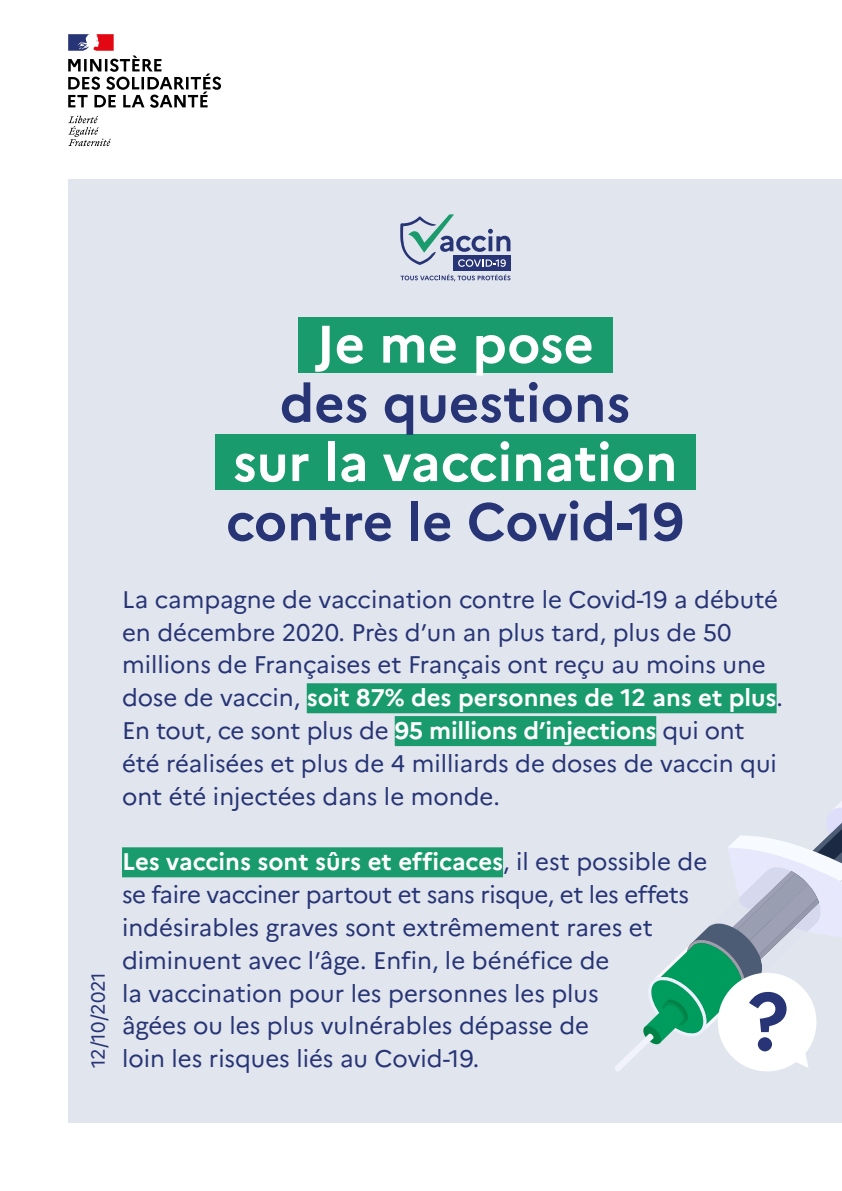
<style>
.page{position:relative;width:842px;height:1191px;background:#fff}
.page>*{position:absolute;margin:0;border:0;box-sizing:border-box;transform-origin:0 0}
.t1{font:700 52.6px "Marianne";color:#273475}
.t2{font:700 52.6px "Marianne";color:#fff}
.t3{font:24px/32.8px "Marianne";color:#273475}
.t4{font:19px "Marianne";letter-spacing:-.005em;color:#273475}
.s1{font-weight:700;color:#fff}
</style>
<div class="page">
<div style="left:68px;top:180px;width:774px;height:943px;background:#e1e5ed"></div>
<svg style="left:68px;top:116px;width:43px;height:30px"></svg>
<svg style="left:68px;top:34px;width:153px;height:74px"></svg>
<div style="left:453px;top:255px;width:57px;height:16px;background:#273475"></div>
<svg style="left:400px;top:214px;width:110px;height:53px"></svg>
<svg style="left:401px;top:274px;width:109px;height:7px"></svg>
<div style="left:298px;top:317px;width:314px;height:55px;background:#1a9b6d"></div>
<div style="left:215px;top:434px;width:480px;height:56px;background:#1a9b6d"></div>
<div style="left:307px;top:683px;width:470px;height:30px;background:#1a9b6d"></div>
<div style="left:395px;top:716px;width:261px;height:30px;background:#1a9b6d"></div>
<div style="left:122px;top:847px;width:381px;height:30px;background:#1a9b6d"></div>
<svg style="left:615px;top:801px;width:227px;height:270px"></svg>
<h1 class="t2" style="left:316px;top:312px;width:279px">Je me pose</h1>
<h1 class="t1" style="left:280px;top:371px;width:352px">des questions</h1>
<h1 class="t2" style="left:233px;top:430px;width:446px">sur la vaccination</h1>
<h1 class="t1" style="left:226px;top:489px;width:460px">contre le Covid-19</h1>
<p class="t3" style="left:122px;top:583px;width:663px">La campagne de vaccination contre le Covid-19 a débuté en décembre 2020. Près d’un an plus tard, plus de 50 millions de Françaises et Français ont reçu au moins une dose de vaccin, <span class="s1">soit 87% des personnes de 12 ans et plus</span>.<br>En tout, ce sont plus de <span class="s1">95 millions d’injections</span> qui ont été réalisées et plus de 4 milliards de doses de vaccin qui ont été injectées dans le monde.</p>
<p class="t4" style="left:87px;top:1068px;width:98px;rotate:-90deg">12/10/2021</p>
<p class="t3" style="left:122px;top:845px;width:587px"><span class="s1">Les vaccins sont sûrs et efficaces</span>, il est possible de se faire vacciner partout et sans risque, et les effets indésirables graves sont extrêmement rares et diminuent avec l’âge. Enfin, le bénéfice de<br>la vaccination pour les personnes les plus<br>âgées ou les plus vulnérables dépasse de<br>loin les risques liés au Covid-19.</p>
</div>
